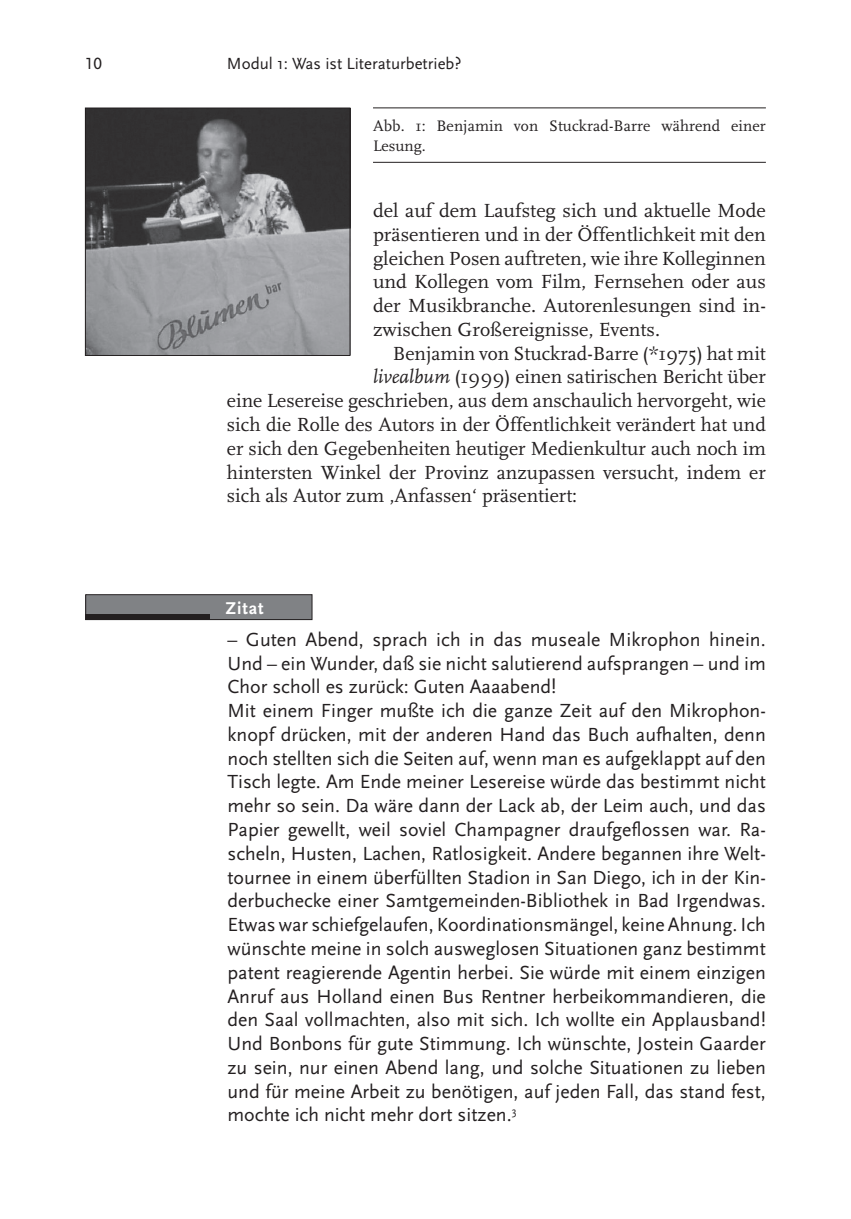
<style>
.page{position:relative;width:851px;height:1219px;background:#fff}
.page>*{position:absolute;margin:0;border:0;box-sizing:border-box;transform-origin:0 0}
.t1{font:19.8px/23.8px "Scala Sans";color:#231f20}
.t2{font:19.8px/23.8px "FF Scala";color:#231f20;text-align:justify}
.t3{font:700 17.8px "Scala Sans";letter-spacing:.05em;color:#fff}
.t4{font:16.8px "Scala Sans LF";color:#231f20}
.t5{font:15.8px/19.8px "FF Scala";letter-spacing:.005em;color:#231f20}
.s1{font-family:"Scala Sans"}
.s2{font-style:italic}
</style>
<div class="page">
<img style="left:87px;top:110px;width:261px;height:244px">
<div style="left:85px;top:108px;width:265px;height:248px;border:1px solid #231f20"></div>
<hr style="left:373px;top:108px;width:392px;height:1px;background:#231f20">
<hr style="left:373px;top:162px;width:392px;height:1px;background:#231f20">
<div style="left:86px;top:595px;width:226px;height:25px;background:#808285"></div>
<div style="left:85px;top:594px;width:227px;height:26px;border:1px solid #231f20"></div>
<div style="left:85px;top:614px;width:125px;height:6px;background:#231f20"></div>
<p class="t4" style="left:85px;top:57px;width:18px">10</p>
<p class="t4" style="left:227px;top:57px;width:236px">Modul <span class="s1">1</span>: Was ist Literaturbetrieb?</p>
<p class="t5" style="left:373px;top:117px;width:394px">Abb. 1: Benjamin von Stuckrad-Barre während einer<br>Lesung.</p>
<p class="t2" style="left:373px;top:200px;width:394px">del auf dem Laufsteg sich und aktuelle Mode präsentieren und in der Öffentlichkeit mit den gleichen Posen auftreten, wie ihre Kolleginnen und Kollegen vom Film, Fernsehen oder aus der Musikbranche. Autorenlesungen sind in&shy;zwischen Großereignisse, Events.</p>
<p class="t2" style="left:393px;top:343px;width:374px">Benjamin von Stuckrad-Barre (*1975) hat mit</p>
<p class="t2" style="left:373px;top:366px;width:394px"><span class="s2">livealbum</span> (1999) einen satirischen Bericht über</p>
<p class="t2" style="left:227px;top:390px;width:540px">eine Lesereise geschrieben, aus dem anschaulich hervorgeht, wie</p>
<p class="t2" style="left:227px;top:414px;width:540px">sich die Rolle des Autors in der Öffentlichkeit verändert hat und</p>
<p class="t2" style="left:227px;top:438px;width:540px">er sich den Gegebenheiten heutiger Medienkultur auch noch im</p>
<p class="t2" style="left:227px;top:462px;width:540px">hintersten Winkel der Provinz anzupassen versucht, indem er</p>
<p class="t2" style="left:227px;top:485px;width:352px">sich als Autor zum ‚Anfassen‘ präsentiert:</p>
<p class="t3" style="left:225px;top:600px;width:40px">Zitat</p>
<p class="t1" style="left:227px;top:629px;width:540px">– Guten Abend, sprach ich in das museale Mikrophon hinein.<br>Und – ein Wunder, daß sie nicht salutierend aufsprangen – und im Chor scholl es zurück: Guten Aaaabend!<br>Mit einem Finger mußte ich die ganze Zeit auf den Mikrophon&shy;knopf drücken, mit der anderen Hand das Buch aufhalten, denn noch stellten sich die Seiten auf, wenn man es aufgeklappt auf den Tisch legte. Am Ende meiner Lesereise würde das bestimmt nicht mehr so sein. Da wäre dann der Lack ab, der Leim auch, und das Papier gewellt, weil soviel Champagner draufgeflossen war. Ra&shy;scheln, Husten, Lachen, Ratlosigkeit. Andere begannen ihre Welt&shy;tournee in einem überfüllten Stadion in San Diego, ich in der Kin&shy;derbuchecke einer Samtgemeinden-Bibliothek in Bad Irgendwas.<br>Etwas war schiefgelaufen, Koordinationsmängel, keine Ahnung. Ich wünschte meine in solch ausweglosen Situationen ganz bestimmt patent reagierende Agentin herbei. Sie würde mit einem einzigen Anruf aus Holland einen Bus Rentner herbeikommandieren, die den Saal vollmachten, also mit sich. Ich wollte ein Applausband!<br>Und Bonbons für gute Stimmung. Ich wünschte, Jostein Gaarder zu sein, nur einen Abend lang, und solche Situationen zu lieben und für meine Arbeit zu benötigen, auf jeden Fall, das stand fest, mochte ich nicht mehr dort sitzen.<sup>3</sup></p>
</div>
